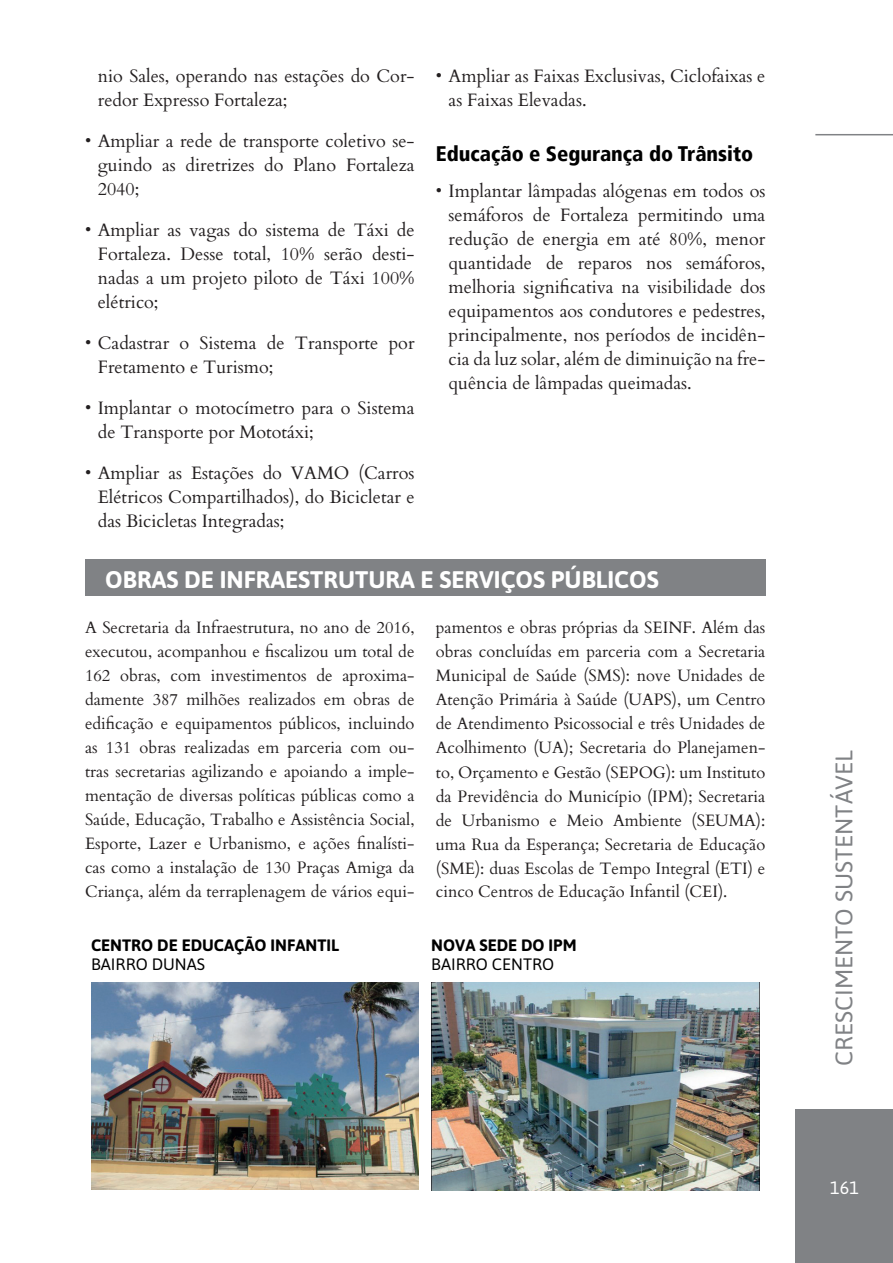
<style>
.page{position:relative;width:893px;height:1263px;background:#fff}
.page>*{position:absolute;margin:0;border:0;box-sizing:border-box;transform-origin:0 0}
.t1{font:700 24px "Asap";color:#fff}
.t2{font:24px "Asap";color:#808285}
.t3{font:900 condensed 21px "Frutiger LT";color:#000}
.t4{font:18px/24px "Cardo";color:#231f20}
.t5{font:18px "Asap";color:#fff}
.t6{font:16.5px/24px "Cardo";color:#231f20;text-align:justify}
.t7{font:700 16.5px "Asap";color:#000}
.t8{font:16.5px "Asap";color:#000}
</style>
<div class="page">
<div style="left:795px;top:1109px;width:98px;height:154px;background:#808285"></div>
<hr style="left:815px;top:134px;width:78px;height:1px;background:#808285">
<div style="left:85px;top:559px;width:680px;height:37px;background:#808285"></div>
<img style="left:91px;top:982px;width:328px;height:207px">
<img style="left:431px;top:982px;width:328px;height:209px">
<p class="t4" style="left:98px;top:63px;width:318px">nio Sales, operando nas estações do Cor&shy;redor Expresso Fortaleza;</p>
<p class="t4" style="left:98px;top:128px;width:318px;text-align:justify;text-indent:-13px">• Ampliar a rede de transporte coletivo se&shy;guindo as diretrizes do Plano Fortaleza 2040;</p>
<p class="t4" style="left:98px;top:217px;width:318px;text-align:justify;text-indent:-13px">• Ampliar as vagas do sistema de Táxi de Fortaleza. Desse total, 10% serão desti&shy;nadas a um projeto piloto de Táxi 100% elétrico;</p>
<p class="t4" style="left:98px;top:330px;width:318px;text-indent:-13px">• Cadastrar o Sistema de Transporte por<br>Fretamento e Turismo;</p>
<p class="t4" style="left:98px;top:395px;width:318px;text-indent:-13px">• Implantar o motocímetro para o Sistema de Transporte por Mototáxi;</p>
<p class="t4" style="left:98px;top:460px;width:318px;text-align:justify;text-indent:-13px">• Ampliar as Estações do VAMO (Carros Elétricos Compartilhados), do Bicicletar e das Bicicletas Integradas;</p>
<p class="t4" style="left:449px;top:63px;width:318px;text-indent:-13px">• Ampliar as Faixas Exclusivas, Ciclofaixas e as Faixas Elevadas.</p>
<p class="t3" style="left:436px;top:141px;width:319px">Educação e Segurança do Trânsito</p>
<p class="t4" style="left:449px;top:178px;width:318px;text-align:justify;text-indent:-13px">• Implantar lâmpadas alógenas em todos os semáforos de Fortaleza permitindo uma redução de energia em até 80%, menor quantidade de reparos nos semáforos, melhoria significativa na visibilidade dos equipamentos aos condutores e pedestres, principalmente, nos períodos de incidên&shy;cia da luz solar, além de diminuição na fre&shy;quência de lâmpadas queimadas.</p>
<h1 class="t1" style="left:105px;top:565px;width:555px">OBRAS DE INFRAESTRUTURA E SERVIÇOS PÚBLICOS</h1>
<p class="t6" style="left:85px;top:615px;width:331px">A Secretaria da Infraestrutura, no ano de 2016, executou, acompanhou e fiscalizou um total de 162 obras, com investimentos de aproxima&shy;damente 387 milhões realizados em obras de edificação e equipamentos públicos, incluindo as 131 obras realizadas em parceria com ou&shy;tras secretarias agilizando e apoiando a imple&shy;mentação de diversas políticas públicas como a Saúde, Educação, Trabalho e Assistência Social, Esporte, Lazer e Urbanismo, e ações finalísti&shy;cas como a instalação de 130 Praças Amiga da Criança, além da terraplenagem de vários equi-</p>
<p class="t6" style="left:436px;top:615px;width:331px">pamentos e obras próprias da SEINF. Além das obras concluídas em parceria com a Secretaria Municipal de Saúde (SMS): nove Unidades de Atenção Primária à Saúde (UAPS), um Centro de Atendimento Psicossocial e três Unidades de Acolhimento (UA); Secretaria do Planejamen&shy;to, Orçamento e Gestão (SEPOG): um Instituto da Previdência do Município (IPM); Secretaria de Urbanismo e Meio Ambiente (SEUMA): uma Rua da Esperança; Secretaria de Educação (SME): duas Escolas de Tempo Integral (ETI) e cinco Centros de Educação Infantil (CEI).</p>
<p class="t7" style="left:91px;top:935px;width:250px">CENTRO DE EDUCAÇÃO INFANTIL</p>
<p class="t8" style="left:91px;top:955px;width:116px">BAIRRO DUNAS</p>
<p class="t7" style="left:431px;top:935px;width:147px">NOVA SEDE DO IPM</p>
<p class="t8" style="left:431px;top:955px;width:124px">BAIRRO CENTRO</p>
<h1 class="t2" style="left:830px;top:1065px;width:317px;rotate:-90deg">CRESCIMENTO SUSTENTÁVEL</h1>
<p class="t5" style="left:830px;top:1177px;width:30px">161</p>
</div>
